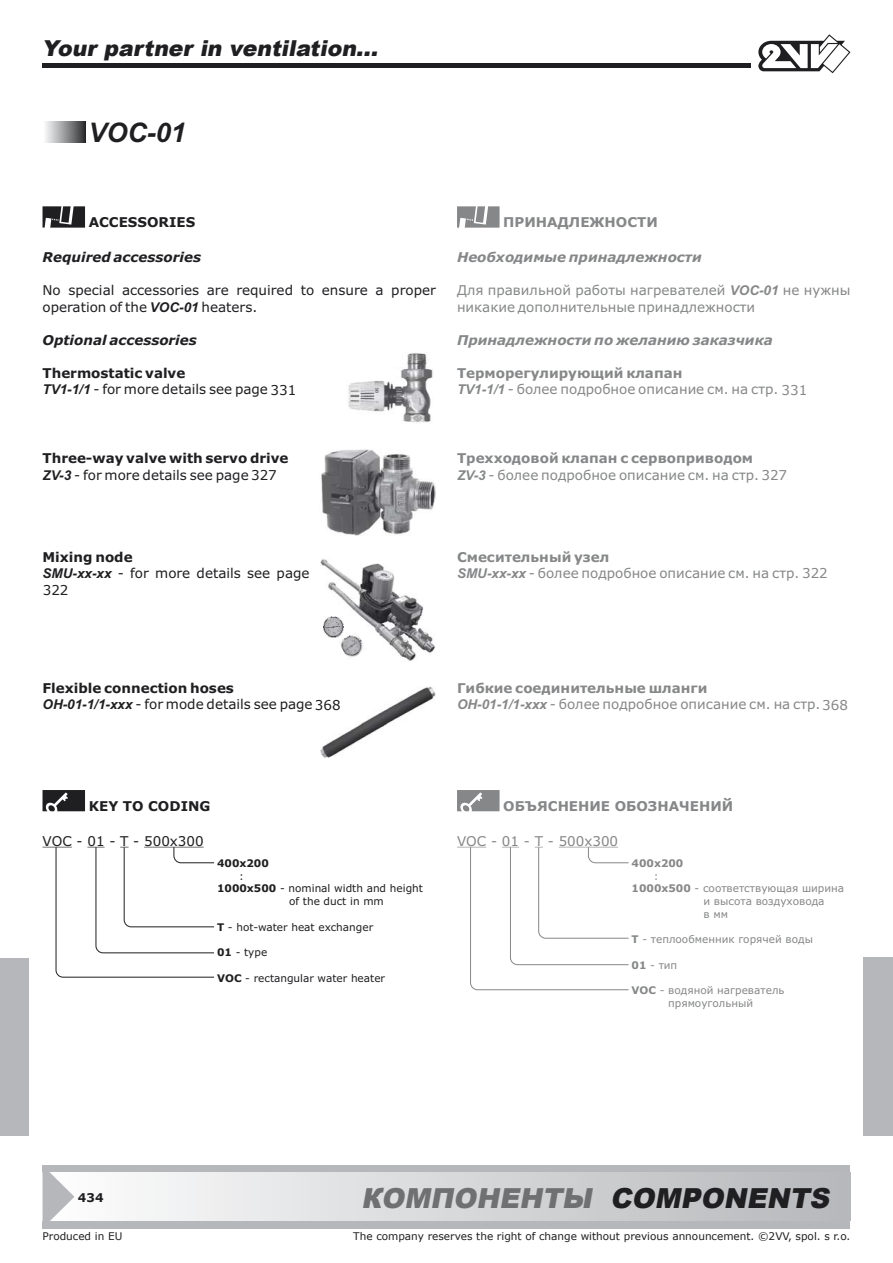
<style>
.page{position:relative;width:893px;height:1263px;background:#fff}
.page>*{position:absolute;margin:0;border:0;box-sizing:border-box;transform-origin:0 0}
.t1{font:italic 900 27.6px "Arial";color:#6f7072}
.t2{font:italic 900 27px "Arial";color:#1f1e21}
.t3{font:italic 700 27px "Arial";color:#1f1e21}
.t4{font:italic 900 21.9px "Arial";color:#1f1e21}
.t5{font:italic 900 21px "Arial";color:#1f1e21}
.t6{font:13.5px/16.4px "Verdana";color:#868788}
.t7{font:13.5px/16.4px "Verdana";color:#1f1e21}
.t8{font:700 13.5px/16.4px "Verdana";color:#1f1e21}
.t9{font:italic 700 13.5px "Verdana";color:#868788}
.t10{font:italic 700 13.5px "Verdana";color:#1f1e21}
.t11{font:700 13.5px "Verdana";color:#868788}
.t12{font:700 12px "Verdana";color:#1f1e21}
.t13{font:10.5px "Verdana";color:#1f1e21}
.t14{font:10.5px/12.8px "Verdana";color:#868788;text-align:center}
.t15{font:700 10.5px "Verdana";color:#1f1e21}
.t16{font:700 10.5px "Verdana";color:#868788}
.s1{font-family:"Arial";font-weight:700;font-style:italic}
.s2{font-weight:700}
.s3{font-family:"Arial";font-style:italic}
.s4{font-weight:400}
.s5{color:#6f7072}
.s6{color:#1f1e21}
</style>
<div class="page">
<img style="left:320px;top:687px;width:116px;height:71px">
<svg style="left:43px;top:846px;width:171px;height:132px"></svg>
<svg style="left:43px;top:790px;width:42px;height:21px"></svg>
<svg style="left:457px;top:790px;width:43px;height:21px"></svg>
<svg style="left:457px;top:846px;width:172px;height:144px"></svg>
<img style="left:320px;top:559px;width:115px;height:102px">
<img style="left:323px;top:616px;width:21px;height:21px">
<img style="left:338px;top:631px;width:29px;height:29px">
<img style="left:321px;top:450px;width:115px;height:85px">
<svg style="left:43px;top:206px;width:42px;height:22px"></svg>
<svg style="left:457px;top:206px;width:43px;height:22px"></svg>
<img style="left:348px;top:353px;width:85px;height:69px">
<div style="left:863px;top:957px;width:30px;height:178px;background:#b6b7bb"></div>
<div style="left:43px;top:121px;width:42px;height:22px;background:linear-gradient(to right,#fff,#39393c)"></div>
<div style="left:315px;top:697px;width:26px;height:14px;background:#fff"></div>
<div style="left:0;top:958px;width:29px;height:178px;background:#b6b7bb"></div>
<svg style="left:758px;top:34px;width:92px;height:40px"></svg>
<hr style="left:43px;top:64px;width:708px;height:4px;background:#1f1e21">
<div style="left:43px;top:1165px;width:807px;height:63px;background:#b6b7bb"></div>
<div style="left:43px;top:1173px;width:807px;height:48px;background:linear-gradient(to right,#fdfdfe,#b6b7ba)"></div>
<svg style="left:43px;top:1172px;width:31px;height:49px"></svg>
<h3 class="t5" style="left:43px;top:33px;width:332px">Yourpartnerinventilation...</h3>
<h3 class="t4" style="left:42px;top:32px;width:343px">Your partner in ventilation...</h3>
<h2 class="t3" style="left:88px;top:114px;width:99px">VOC-01</h2>
<p class="t8" style="left:89px;top:214px;width:108px">ACCESSORIES</p>
<p class="t10" style="left:43px;top:248px;width:160px">Required accessories</p>
<p class="t11" style="left:503px;top:213px;width:156px">ПРИНАДЛЕЖНОСТИ</p>
<p class="t9" style="left:457px;top:248px;width:246px">Необходимые принадлежности</p>
<p class="t6" style="left:457px;top:282px;width:395px">Для правильной работы нагревателей <span class="s1">VOC-01</span> не нужны никакие дополнительные принадлежности</p>
<p class="t9" style="left:457px;top:330px;width:317px">Принадлежности по желанию заказчика</p>
<p class="t6" style="left:457px;top:364px;width:343px"><span class="s2">Терморегулирующий клапан<br></span><span class="s1">TV1-1/1</span> - более подробное описание см. на стр. 8</p>
<p class="t7" style="left:42px;top:282px;width:395px">No special accessories are required to ensure a proper operation of the <span class="s1">VOC-01</span> heaters.</p>
<p class="t10" style="left:43px;top:330px;width:156px">Optional accessories</p>
<p class="t7" style="left:43px;top:364px;width:247px"><span class="s2">Thermostatic valve<br></span><span class="s1">TV1-1/1</span> - for more details see page 8</p>
<p class="t7" style="left:271px;top:381px;width:27px">331</p>
<p class="t6" style="left:782px;top:381px;width:27px">331</p>
<p class="t6" style="left:457px;top:450px;width:324px"><span class="s2">Трехходовой клапан с сервоприводом<br></span><span class="s1">ZV-3</span> - более подробное описание см. на стр. 7</p>
<p class="t8" style="left:43px;top:450px;width:248px">Three-way valve with servo drive<br><span class="s3">ZV-3</span> <span class="s4">- for more details see page 7</span></p>
<p class="t7" style="left:251px;top:467px;width:27px">327</p>
<p class="t6" style="left:761px;top:467px;width:27px">327</p>
<p class="t8" style="left:43px;top:548px;width:92px">Mixing node</p>
<p class="t7" style="left:43px;top:565px;width:269px"><span class="s1">SMU-xx-xx</span> - for more details see page</p>
<p class="t7" style="left:51px;top:581px;width:10px">7</p>
<p class="t7" style="left:43px;top:582px;width:27px">322</p>
<p class="t6" style="left:457px;top:548px;width:364px"><span class="s2">Смесительный узел<br></span><span class="s1">SMU-xx-xx</span> - более подробное описание см. на стр. 7</p>
<p class="t6" style="left:802px;top:565px;width:27px">322</p>
<p class="t6" style="left:457px;top:680px;width:394px"><span class="s2">Гибкие соединительные шланги<br></span><span class="s1">OH-01-1/1-xxx</span> - более подробное описание см. на стр. 416</p>
<p class="t7" style="left:43px;top:680px;width:300px"><span class="s2">Flexible connection hoses<br></span><span class="s1">OH-01-1/1-xxx</span> - for mode details see page 416</p>
<p class="t7" style="left:315px;top:696px;width:27px">368</p>
<p class="t6" style="left:822px;top:696px;width:27px">368</p>
<p class="t8" style="left:89px;top:797px;width:123px">KEY TO CODING</p>
<p class="t7" style="left:43px;top:832px;width:163px">VOC - 01 - T - 500x300</p>
<p class="t15" style="left:217px;top:855px;width:53px">400x200</p>
<p class="t13" style="left:239px;top:868px;width:6px">:</p>
<p class="t13" style="left:217px;top:881px;width:207px"><span class="s2">1000x500</span> - nominal width and height</p>
<p class="t13" style="left:289px;top:894px;width:96px">of the duct in mm</p>
<p class="t13" style="left:217px;top:920px;width:158px"><span class="s2">T</span> - hot-water heat exchanger</p>
<p class="t13" style="left:217px;top:945px;width:52px"><span class="s2">01</span> - type</p>
<p class="t13" style="left:217px;top:971px;width:170px"><span class="s2">VOC</span> - rectangular water heater</p>
<p class="t11" style="left:503px;top:796px;width:232px">ОБЪЯСНЕНИЕ ОБОЗНАЧЕНИЙ</p>
<p class="t6" style="left:457px;top:832px;width:163px">VOC - 01 - T - 500x300</p>
<p class="t16" style="left:632px;top:855px;width:53px">400x200</p>
<p class="t14" style="left:654px;top:869px;width:6px">:</p>
<p class="t14" style="left:632px;top:882px;width:214px"><span class="s2">1000x500</span> - соответствующая ширина</p>
<p class="t14" style="left:703px;top:895px;width:123px">и высота воздуховода</p>
<p class="t14" style="left:703px;top:907px;width:26px">в мм</p>
<p class="t14" style="left:632px;top:933px;width:183px"><span class="s2">T</span> - теплообменник горячей воды</p>
<p class="t14" style="left:632px;top:959px;width:47px"><span class="s2">01</span> - тип</p>
<p class="t14" style="left:632px;top:984px;width:154px"><span class="s2">VOC</span> - водяной нагреватель прямоугольный</p>
<h2 class="t2" style="left:65px;top:1177px;width:468px">COMPONENTS <span class="s5">КОМПОНЕНТЫ</span></h2>
<p class="t12" style="left:790px;top:1188px;width:27px">482</p>
<h1 class="t1" style="left:361px;top:1178px;width:476px">КОМПОНЕНТЫ <span class="s6">COMPONENTS</span></h1>
<p class="t12" style="left:78px;top:1189px;width:27px">434</p>
<p class="t13" style="left:43px;top:1229px;width:81px">Produced in EU</p>
<p class="t13" style="left:353px;top:1229px;width:499px">The company reserves the right of change without previous announcement. ©2VV, spol. s r.o.</p>
</div>
